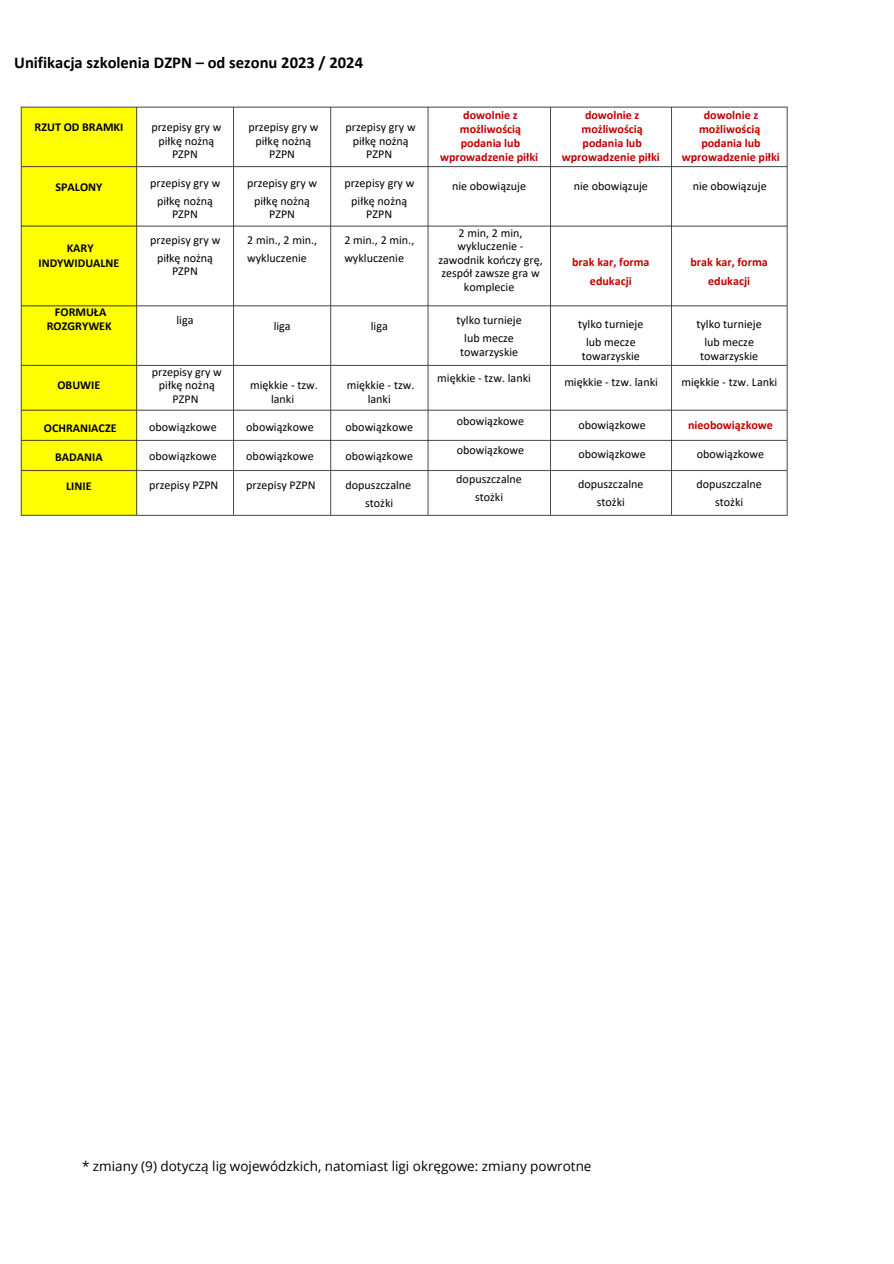
<style>
.page{position:relative;width:894px;height:1264px;background:#fff}
.page>*{position:absolute;margin:0;border:0;box-sizing:border-box;transform-origin:0 0}
.t1{font:700 16.5px "Calibri";color:#000}
.t2{font:13.5px "Open Sans";color:#000}
.t3{font:12px/13.5px "Calibri";color:#000;text-align:center}
.t4{font:700 12px/14.1px "Calibri";color:#c00000;text-align:center}
.t5{font:700 12px/13.5px "Calibri";color:#000;text-align:center}
</style>
<div class="page">
<img style="left:20px;top:106px;width:768px;height:410px">
<p class="t1" style="left:14px;top:56px;width:350px">Unifikacja szkolenia DZPN – od sezonu 2023 / 2024</p>
<h3 class="t5" style="left:35px;top:122px;width:90px">RZUT OD BRAMKI</h3>
<p class="t3" style="left:151px;top:122px;width:71px">przepisy gry w piłkę nożną<br>PZPN</p>
<p class="t3" style="left:150px;top:177px;width:71px">przepisy gry w</p>
<p class="t3" style="left:157px;top:195px;width:57px">piłkę nożną</p>
<p class="t3" style="left:172px;top:208px;width:27px">PZPN</p>
<p class="t3" style="left:150px;top:234px;width:71px">przepisy gry w</p>
<p class="t3" style="left:157px;top:252px;width:57px">piłkę nożną</p>
<p class="t3" style="left:172px;top:266px;width:27px">PZPN</p>
<h3 class="t5" style="left:55px;top:181px;width:48px">SPALONY</h3>
<h3 class="t5" style="left:39px;top:242px;width:82px;line-height:14.7px">KARY<br>INDYWIDUALNE</h3>
<h3 class="t5" style="left:47px;top:306px;width:66px">FORMUŁA<br>ROZGRYWEK</h3>
<h3 class="t5" style="left:57px;top:379px;width:44px">OBUWIE</h3>
<h3 class="t5" style="left:44px;top:422px;width:74px">OCHRANIACZE</h3>
<h3 class="t5" style="left:55px;top:451px;width:49px">BADANIA</h3>
<h3 class="t5" style="left:66px;top:480px;width:27px">LINIE</h3>
<p class="t3" style="left:176px;top:314px;width:18px">liga</p>
<p class="t3" style="left:152px;top:366px;width:71px">przepisy gry w piłkę nożną<br>PZPN</p>
<p class="t3" style="left:149px;top:421px;width:69px">obowiązkowe</p>
<p class="t3" style="left:149px;top:450px;width:69px">obowiązkowe</p>
<p class="t3" style="left:149px;top:479px;width:71px">przepisy PZPN</p>
<p class="t3" style="left:248px;top:122px;width:71px">przepisy gry w piłkę nożną<br>PZPN</p>
<p class="t3" style="left:247px;top:177px;width:71px">przepisy gry w</p>
<p class="t3" style="left:254px;top:195px;width:57px">piłkę nożną</p>
<p class="t3" style="left:269px;top:208px;width:27px">PZPN</p>
<p class="t3" style="left:247px;top:234px;width:71px">2 min., 2 min.,</p>
<p class="t3" style="left:247px;top:252px;width:61px">wykluczenie</p>
<p class="t3" style="left:273px;top:320px;width:18px">liga</p>
<p class="t3" style="left:250px;top:379px;width:69px">miękkie - tzw. lanki</p>
<p class="t3" style="left:246px;top:421px;width:69px">obowiązkowe</p>
<p class="t3" style="left:246px;top:450px;width:69px">obowiązkowe</p>
<p class="t3" style="left:246px;top:479px;width:71px">przepisy PZPN</p>
<p class="t3" style="left:345px;top:122px;width:71px">przepisy gry w piłkę nożną<br>PZPN</p>
<p class="t3" style="left:344px;top:177px;width:71px">przepisy gry w</p>
<p class="t3" style="left:351px;top:195px;width:57px">piłkę nożną</p>
<p class="t3" style="left:366px;top:208px;width:27px">PZPN</p>
<p class="t3" style="left:344px;top:234px;width:71px">2 min., 2 min.,</p>
<p class="t3" style="left:344px;top:252px;width:61px">wykluczenie</p>
<p class="t3" style="left:371px;top:320px;width:18px">liga</p>
<p class="t3" style="left:346px;top:379px;width:69px">miękkie - tzw. lanki</p>
<p class="t3" style="left:345px;top:421px;width:69px">obowiązkowe</p>
<p class="t3" style="left:345px;top:450px;width:69px">obowiązkowe</p>
<p class="t3" style="left:345px;top:479px;width:67px">dopuszczalne</p>
<p class="t3" style="left:365px;top:497px;width:30px">stożki</p>
<p class="t4" style="left:440px;top:109px;width:99px">dowolnie z możliwością podania lub wprowadzenie piłki</p>
<p class="t3" style="left:452px;top:180px;width:75px">nie obowiązuje</p>
<h4 class="t3" style="left:438px;top:227px;width:106px">2 min, 2 min, wykluczenie - zawodnik kończy grę, zespół zawsze gra w komplecie</h4>
<p class="t3" style="left:456px;top:314px;width:67px">tylko turnieje</p>
<p class="t3" style="left:464px;top:332px;width:51px">lub mecze</p>
<p class="t3" style="left:460px;top:346px;width:60px">towarzyskie</p>
<p class="t3" style="left:437px;top:372px;width:95px">miękkie - tzw. lanki</p>
<p class="t3" style="left:456px;top:415px;width:69px">obowiązkowe</p>
<p class="t3" style="left:456px;top:444px;width:69px">obowiązkowe</p>
<p class="t3" style="left:456px;top:473px;width:67px">dopuszczalne</p>
<p class="t3" style="left:475px;top:491px;width:30px">stożki</p>
<p class="t4" style="left:561px;top:109px;width:99px">dowolnie z możliwością podania lub wprowadzenie piłki</p>
<p class="t3" style="left:573px;top:180px;width:75px">nie obowiązuje</p>
<p class="t4" style="left:572px;top:254px;width:79px;line-height:18.1px">brak kar, forma edukacji</p>
<p class="t3" style="left:578px;top:316px;width:67px;line-height:18.1px">tylko turnieje lub mecze</p>
<h4 class="t3" style="left:581px;top:350px;width:60px">towarzyskie</h4>
<p class="t3" style="left:564px;top:376px;width:95px">miękkie - tzw. lanki</p>
<h4 class="t3" style="left:578px;top:419px;width:69px">obowiązkowe</h4>
<h4 class="t3" style="left:578px;top:449px;width:69px">obowiązkowe</h4>
<h4 class="t3" style="left:578px;top:478px;width:67px">dopuszczalne</h4>
<p class="t3" style="left:596px;top:496px;width:30px">stożki</p>
<p class="t4" style="left:681px;top:109px;width:99px">dowolnie z możliwością podania lub wprowadzenie piłki</p>
<p class="t3" style="left:692px;top:180px;width:75px">nie obowiązuje</p>
<p class="t4" style="left:690px;top:254px;width:79px;line-height:18.1px">brak kar, forma edukacji</p>
<h4 class="t3" style="left:696px;top:316px;width:67px;line-height:18.1px">tylko turnieje lub mecze</h4>
<p class="t3" style="left:700px;top:350px;width:60px">towarzyskie</p>
<h4 class="t3" style="left:681px;top:376px;width:97px">miękkie - tzw. Lanki</h4>
<p class="t4" style="left:687px;top:419px;width:86px">nieobowiązkowe</p>
<p class="t3" style="left:696px;top:449px;width:69px">obowiązkowe</p>
<p class="t3" style="left:696px;top:478px;width:67px">dopuszczalne</p>
<p class="t3" style="left:715px;top:496px;width:30px">stożki</p>
<p class="t2" style="left:82px;top:1156px;width:511px">* zmiany (9) dotyczą lig wojewódzkich, natomiast ligi okręgowe: zmiany powrotne</p>
</div>
